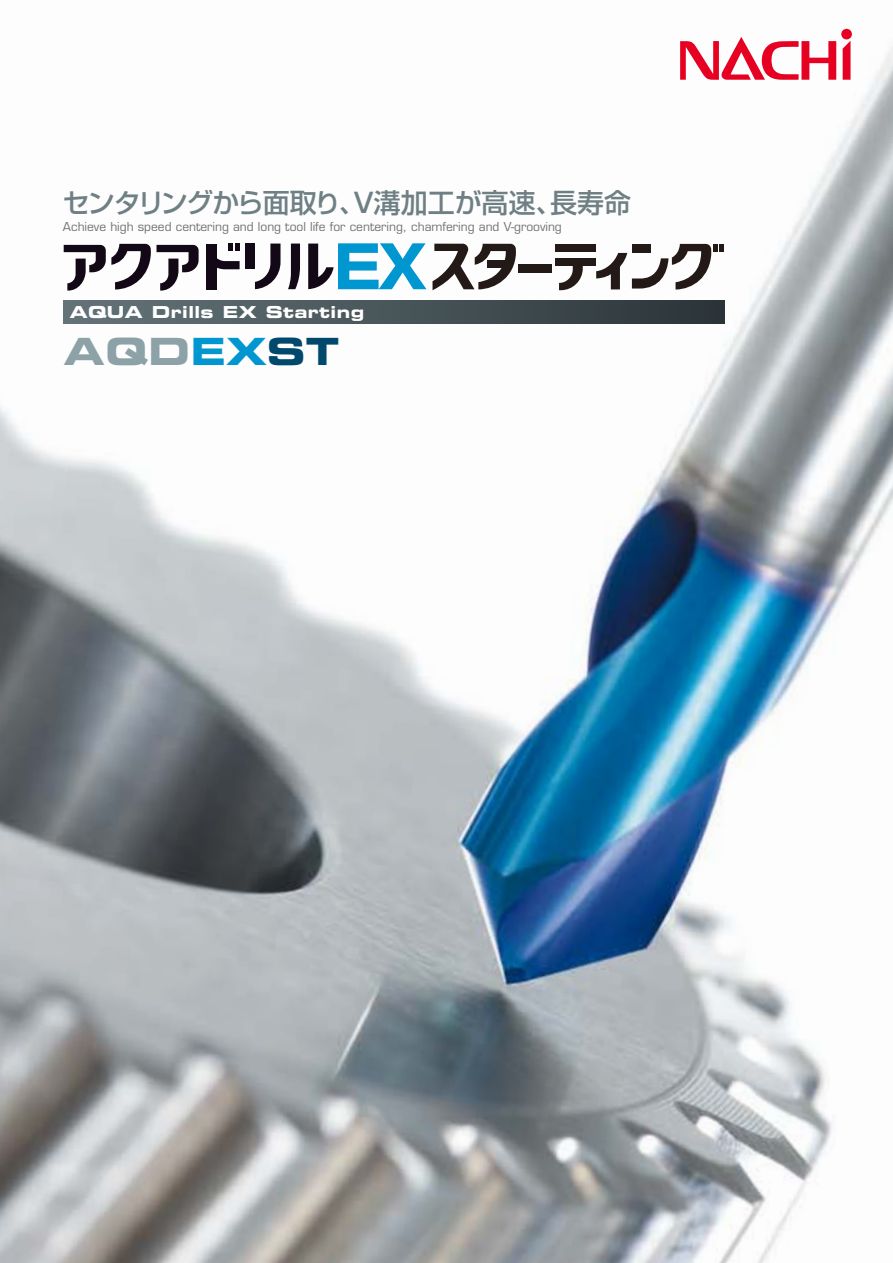
<style>
.page{position:relative;width:893px;height:1263px;background:#fff}
.page>*{position:absolute;margin:0;border:0;box-sizing:border-box;transform-origin:0 0}
.t1{font:58.2px "Shin Go Pro Heavy 90 pv RKSJ H";color:#0097d1;scale:1.08 1}
.t2{font:37.5px "Eurostile Bold Extended Two";letter-spacing:.015em;color:#8da2a7}
.t3{font:27px "Shin Go Pro Medium 90 pv RKSJ H";letter-spacing:-.025em;color:#6f8085}
.t4{font:16.5px "Eurostile Bold Extended Two";letter-spacing:.025em;color:#fff}
.t5{font:12px "Eurostile";color:#717171}
.s1{color:#0097d1}
.s2{color:#00496c}
</style>
<div class="page">
<img style="left:0;top:28px;width:893px;height:1235px">
<div style="left:841px;top:29px;width:11px;height:10px;background:#e60021;border-radius:50%"></div>
<svg style="left:843px;top:41px;width:7px;height:39px"></svg>
<svg style="left:680px;top:37px;width:156px;height:43px"></svg>
<div style="left:64px;top:301px;width:660px;height:23px;background:linear-gradient(to right,#64757a,#2c3539)"></div>
<svg style="left:64px;top:244px;width:87px;height:47px"></svg>
<svg style="left:157px;top:245px;width:42px;height:46px"></svg>
<div style="left:246px;top:244px;width:9px;height:25px;background:#130816"></div>
<svg style="left:255px;top:244px;width:26px;height:45px"></svg>
<svg style="left:288px;top:244px;width:12px;height:45px"></svg>
<svg style="left:308px;top:244px;width:26px;height:45px"></svg>
<div style="left:207px;top:244px;width:10px;height:45px;background:#130816"></div>
<svg style="left:217px;top:244px;width:23px;height:25px"></svg>
<svg style="left:432px;top:244px;width:84px;height:46px"></svg>
<div style="left:555px;top:245px;width:41px;height:7px;background:#231916"></div>
<div style="left:555px;top:258px;width:41px;height:8px;background:#231916"></div>
<svg style="left:559px;top:266px;width:24px;height:24px"></svg>
<svg style="left:596px;top:244px;width:128px;height:46px"></svg>
<div style="left:518px;top:264px;width:34px;height:8px;background:#231916"></div>
<h3 class="t3" style="left:62px;top:193px;width:570px">センタリングから面取り、V溝加工が高速、長寿命</h3>
<p class="t5" style="left:63px;top:221px;width:500px">Achieve high speed centering and long tool life for centering, chamfering and V-grooving</p>
<h1 class="t1" style="left:334px;top:245px;width:89px">EX</h1>
<h3 class="t4" style="left:70px;top:306px;width:296px">AQUA Drills EX Starting</h3>
<h2 class="t2" style="left:64px;top:337px;width:277px">AQD<span class="s1">EX</span><span class="s2">ST</span></h2>
</div>
